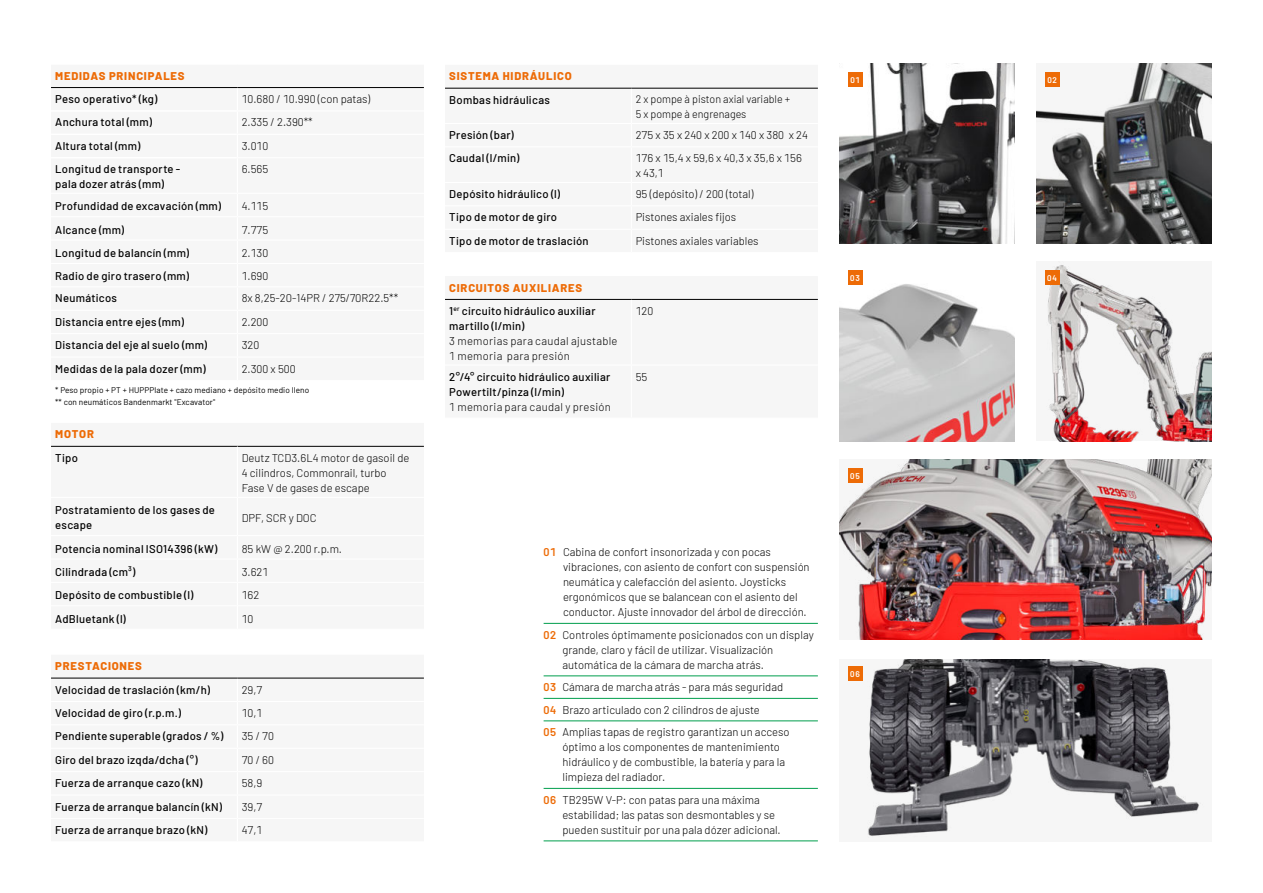
<style>
.page{position:relative;width:1263px;height:893px;background:#fff}
.page>*{position:absolute;margin:0;border:0;box-sizing:border-box;transform-origin:0 0}
.t1{font:300 11.25px/15px "Barlow";color:#000}
.t2{font:500 11.25px/15px "Barlow";letter-spacing:.025em;color:#000}
.t3{font:300 11.25px/15px "Barlow";letter-spacing:.025em;color:#000}
.t4{font:800 11.25px "Barlow";letter-spacing:.07em;color:#ed6b06}
.t5{font:300 10.95px/15px "Barlow";color:#000}
.t6{font:8.25px/12px "Barlow";letter-spacing:.01em;color:#000}
.t7{font:600 8.25px "Barlow";letter-spacing:.095em;color:#fff}
.s1{font-weight:800;color:#ed6b06}
.s2{font-weight:600;color:#ed6b06}
</style>
<div class="page">
<img style="left:1046px;top:261px;width:166px;height:180px">
<img style="left:1036px;top:64px;width:176px;height:180px">
<img style="left:839px;top:460px;width:373px;height:180px">
<img style="left:862px;top:659px;width:342px;height:179px">
<img style="left:839px;top:64px;width:176px;height:180px">
<img style="left:839px;top:270px;width:176px;height:171px">
<div style="left:848px;top:72px;width:14px;height:15px;background:#ed6b06"></div>
<div style="left:1045px;top:72px;width:14px;height:15px;background:#ed6b06"></div>
<div style="left:848px;top:270px;width:14px;height:15px;background:#ed6b06"></div>
<div style="left:848px;top:468px;width:14px;height:15px;background:#ed6b06"></div>
<div style="left:1045px;top:270px;width:14px;height:15px;background:#ed6b06"></div>
<div style="left:848px;top:666px;width:14px;height:15px;background:#ed6b06"></div>
<svg style="left:51px;top:677px;width:373px;height:1px"></svg>
<hr style="left:51px;top:446px;width:186px;height:1px;background:#000">
<hr style="left:237px;top:446px;width:187px;height:1px;background:#000">
<hr style="left:51px;top:678px;width:186px;height:1px;background:#000">
<hr style="left:237px;top:678px;width:187px;height:1px;background:#000">
<hr style="left:51px;top:87px;width:186px;height:1px;background:#000">
<hr style="left:237px;top:87px;width:187px;height:1px;background:#000">
<svg style="left:445px;top:87px;width:373px;height:212px;fill:#f6f6f6"></svg>
<hr style="left:445px;top:252px;width:186px;height:1px;background:#fff">
<hr style="left:631px;top:252px;width:187px;height:1px;background:#fff">
<hr style="left:631px;top:88px;width:1px;height:35px;background:#fff">
<hr style="left:445px;top:123px;width:186px;height:1px;background:#fff">
<hr style="left:631px;top:123px;width:187px;height:1px;background:#fff">
<svg style="left:631px;top:124px;width:1px;height:22px"></svg>
<hr style="left:445px;top:146px;width:186px;height:1px;background:#fff">
<hr style="left:631px;top:146px;width:187px;height:1px;background:#fff">
<hr style="left:631px;top:147px;width:1px;height:35px;background:#fff">
<hr style="left:445px;top:182px;width:186px;height:1px;background:#fff">
<hr style="left:631px;top:182px;width:187px;height:1px;background:#fff">
<hr style="left:445px;top:205px;width:186px;height:1px;background:#fff">
<hr style="left:631px;top:205px;width:187px;height:1px;background:#fff">
<hr style="left:445px;top:229px;width:186px;height:1px;background:#fff">
<hr style="left:631px;top:229px;width:187px;height:1px;background:#fff">
<svg style="left:631px;top:183px;width:1px;height:69px"></svg>
<hr style="left:445px;top:88px;width:186px;height:1px;background:#000">
<hr style="left:631px;top:88px;width:187px;height:1px;background:#000">
<hr style="left:445px;top:299px;width:186px;height:1px;background:#000">
<hr style="left:631px;top:299px;width:187px;height:1px;background:#000">
<hr style="left:544px;top:623px;width:274px;height:1px;background:#009e4d">
<hr style="left:544px;top:676px;width:274px;height:1px;background:#009e4d">
<hr style="left:544px;top:698px;width:274px;height:1px;background:#009e4d">
<hr style="left:544px;top:721px;width:274px;height:1px;background:#009e4d">
<hr style="left:544px;top:788px;width:274px;height:1px;background:#009e4d">
<hr style="left:544px;top:841px;width:274px;height:1px;background:#009e4d">
<p class="t4" style="left:55px;top:71px;width:131px">MEDIDAS PRINCIPALES</p>
<p class="t2" style="left:55px;top:91px;width:104px">Peso operativo* (kg)</p>
<p class="t1" style="left:242px;top:91px;width:130px">10.680 / 10.990 (con patas)</p>
<p class="t2" style="left:55px;top:114px;width:98px">Anchura total (mm)</p>
<p class="t1" style="left:242px;top:114px;width:73px">2.335 / 2.390**</p>
<p class="t2" style="left:55px;top:137px;width:87px">Altura total (mm)</p>
<p class="t1" style="left:242px;top:137px;width:28px">3.010</p>
<p class="t2" style="left:55px;top:161px;width:127px">Longitud de transporte - pala dozer atrás (mm)</p>
<p class="t1" style="left:242px;top:161px;width:28px">6.565</p>
<p class="t2" style="left:55px;top:198px;width:167px">Profundidad de excavación (mm)</p>
<p class="t1" style="left:242px;top:198px;width:28px">4.115</p>
<p class="t2" style="left:55px;top:221px;width:70px">Alcance (mm)</p>
<p class="t1" style="left:242px;top:221px;width:28px">7.775</p>
<p class="t2" style="left:55px;top:245px;width:135px">Longitud de balancín (mm)</p>
<p class="t1" style="left:242px;top:245px;width:28px">2.130</p>
<p class="t2" style="left:55px;top:268px;width:135px">Radio de giro trasero (mm)</p>
<p class="t1" style="left:242px;top:268px;width:28px">1.690</p>
<p class="t2" style="left:55px;top:290px;width:63px">Neumáticos</p>
<p class="t1" style="left:242px;top:290px;width:158px">8x 8,25-20-14PR / 275/70R22.5**</p>
<p class="t2" style="left:55px;top:313px;width:130px">Distancia entre ejes (mm)</p>
<p class="t1" style="left:242px;top:313px;width:28px">2.200</p>
<p class="t2" style="left:55px;top:337px;width:153px">Distancia del eje al suelo (mm)</p>
<p class="t1" style="left:242px;top:337px;width:19px">320</p>
<p class="t2" style="left:55px;top:360px;width:152px">Medidas de la pala dozer (mm)</p>
<p class="t1" style="left:242px;top:360px;width:56px">2.300 x 500</p>
<p class="t6" style="left:55px;top:385px;width:255px">* Peso propio + PT + HUPPPlate + cazo mediano + depósito medio lleno ** con neumáticos Bandenmarkt "Excavator"</p>
<p class="t4" style="left:55px;top:430px;width:40px">MOTOR</p>
<p class="t2" style="left:55px;top:449px;width:24px">Tipo</p>
<p class="t1" style="left:242px;top:449px;width:169px">Deutz TCD3.6L4 motor de gasoil de<br>4 cilindros, Commonrail, turbo<br>Fase V de gases de escape</p>
<p class="t2" style="left:55px;top:502px;width:161px">Postratamiento de los gases de escape</p>
<p class="t1" style="left:242px;top:509px;width:77px">DPF, SCR y DOC</p>
<p class="t2" style="left:55px;top:540px;width:164px">Potencia nominal ISO14396 (kW)</p>
<p class="t1" style="left:242px;top:540px;width:102px">85 kW @ 2.200 r.p.m.</p>
<p class="t2" style="left:55px;top:563px;width:82px">Cilindrada (cm³)</p>
<p class="t1" style="left:242px;top:563px;width:28px">3.621</p>
<p class="t2" style="left:55px;top:587px;width:140px">Depósito de combustible (l)</p>
<p class="t1" style="left:242px;top:587px;width:19px">162</p>
<p class="t2" style="left:55px;top:610px;width:72px">AdBluetank (l)</p>
<p class="t1" style="left:242px;top:610px;width:13px">10</p>
<p class="t4" style="left:55px;top:662px;width:88px">PRESTACIONES</p>
<p class="t2" style="left:55px;top:681px;width:156px">Velocidad de traslación (km/h)</p>
<p class="t1" style="left:242px;top:681px;width:22px">29,7</p>
<p class="t2" style="left:55px;top:704px;width:127px">Velocidad de giro (r.p.m.)</p>
<p class="t1" style="left:242px;top:705px;width:22px">10,1</p>
<p class="t2" style="left:55px;top:728px;width:170px">Pendiente superable (grados / %)</p>
<p class="t1" style="left:242px;top:728px;width:34px">35 / 70</p>
<p class="t2" style="left:55px;top:751px;width:144px">Giro del brazo izqda/dcha (°)</p>
<p class="t1" style="left:242px;top:751px;width:34px">70 / 60</p>
<p class="t2" style="left:55px;top:775px;width:149px">Fuerza de arranque cazo (kN)</p>
<p class="t1" style="left:242px;top:775px;width:22px">58,9</p>
<p class="t2" style="left:55px;top:798px;width:168px">Fuerza de arranque balancín (kN)</p>
<p class="t1" style="left:242px;top:798px;width:22px">39,7</p>
<p class="t2" style="left:55px;top:821px;width:153px">Fuerza de arranque brazo (kN)</p>
<p class="t1" style="left:242px;top:821px;width:22px">47,1</p>
<p class="t4" style="left:449px;top:72px;width:124px">SISTEMA HIDRÁULICO</p>
<p class="t2" style="left:449px;top:91px;width:102px">Bombas hidráulicas</p>
<p class="t5" style="left:636px;top:91px;width:156px">2 x pompe à piston axial variable +<br>5 x pompe à engrenages</p>
<p class="t2" style="left:449px;top:127px;width:66px">Presión (bar)</p>
<p class="t1" style="left:636px;top:127px;width:174px">275 x 35 x 240 x 200 x 140 x 380 x 24</p>
<p class="t2" style="left:449px;top:150px;width:72px">Caudal (l/min)</p>
<p class="t1" style="left:636px;top:150px;width:168px">176 x 15,4 x 59,6 x 40,3 x 35,6 x 156 x 43,1</p>
<p class="t2" style="left:449px;top:186px;width:112px">Depósito hidráulico (l)</p>
<p class="t1" style="left:636px;top:186px;width:119px">95 (depósito) / 200 (total)</p>
<p class="t2" style="left:449px;top:209px;width:109px">Tipo de motor de giro</p>
<p class="t1" style="left:636px;top:209px;width:102px">Pistones axiales fijos</p>
<p class="t2" style="left:449px;top:232px;width:141px">Tipo de motor de traslación</p>
<p class="t1" style="left:636px;top:234px;width:124px">Pistones axiales variables</p>
<p class="t2" style="left:449px;top:275px;width:148px;line-height:23.4px"><span class="s1">CIRCUITOS AUXILIARES<br></span>1<sup>er</sup> circuito hidráulico auxiliar</p>
<p class="t2" style="left:449px;top:317px;width:77px">martillo (l/min)</p>
<p class="t3" style="left:449px;top:333px;width:170px">3 memorias para caudal ajustable<br>1 memoria para presión</p>
<p class="t1" style="left:636px;top:303px;width:19px">120</p>
<p class="t2" style="left:449px;top:368px;width:163px">2°/4° circuito hidráulico auxiliar<br>Powertilt/pinza (l/min)</p>
<p class="t3" style="left:449px;top:398px;width:163px">1 memoria para caudal y presión</p>
<p class="t1" style="left:636px;top:368px;width:13px">55</p>
<p class="t1" style="left:563px;top:546px;width:248px;text-indent:-19px"><span class="s2">01</span> Cabina de confort insonorizada y con pocas vibraciones, con asiento de confort con suspensión neumática y calefacción del asiento. Joysticks ergonómicos que se balancean con el asiento del conductor. Ajuste innovador del árbol de dirección.</p>
<p class="t1" style="left:562px;top:628px;width:253px;text-indent:-19px"><span class="s2">02</span> Controles óptimamente posicionados con un display grande, claro y fácil de utilizar. Visualización automática de la cámara de marcha atrás.</p>
<p class="t1" style="left:544px;top:677px;width:247px;line-height:22.5px"><span class="s2">03</span> Cámara de marcha atrás - para más seguridad<br><span class="s2">04</span> Brazo articulado con 2 cilindros de ajuste<br><span class="s2">05</span> Amplias tapas de registro garantizan un acceso</p>
<p class="t1" style="left:562px;top:741px;width:224px">óptimo a los componentes de mantenimiento hidráulico y de combustible, la batería y para la limpieza del radiador.</p>
<p class="t1" style="left:562px;top:791px;width:220px;text-indent:-19px"><span class="s2">06</span> TB295W V-P: con patas para una máxima estabilidad; las patas son desmontables y se pueden sustituir por una pala dózer adicional.</p>
<p class="t7" style="left:850px;top:74px;width:11px">01</p>
<p class="t7" style="left:1047px;top:74px;width:11px">02</p>
<p class="t7" style="left:850px;top:272px;width:11px">03</p>
<p class="t7" style="left:850px;top:470px;width:11px">05</p>
<p class="t7" style="left:850px;top:668px;width:11px">06</p>
<p class="t7" style="left:1047px;top:272px;width:11px">04</p>
</div>
